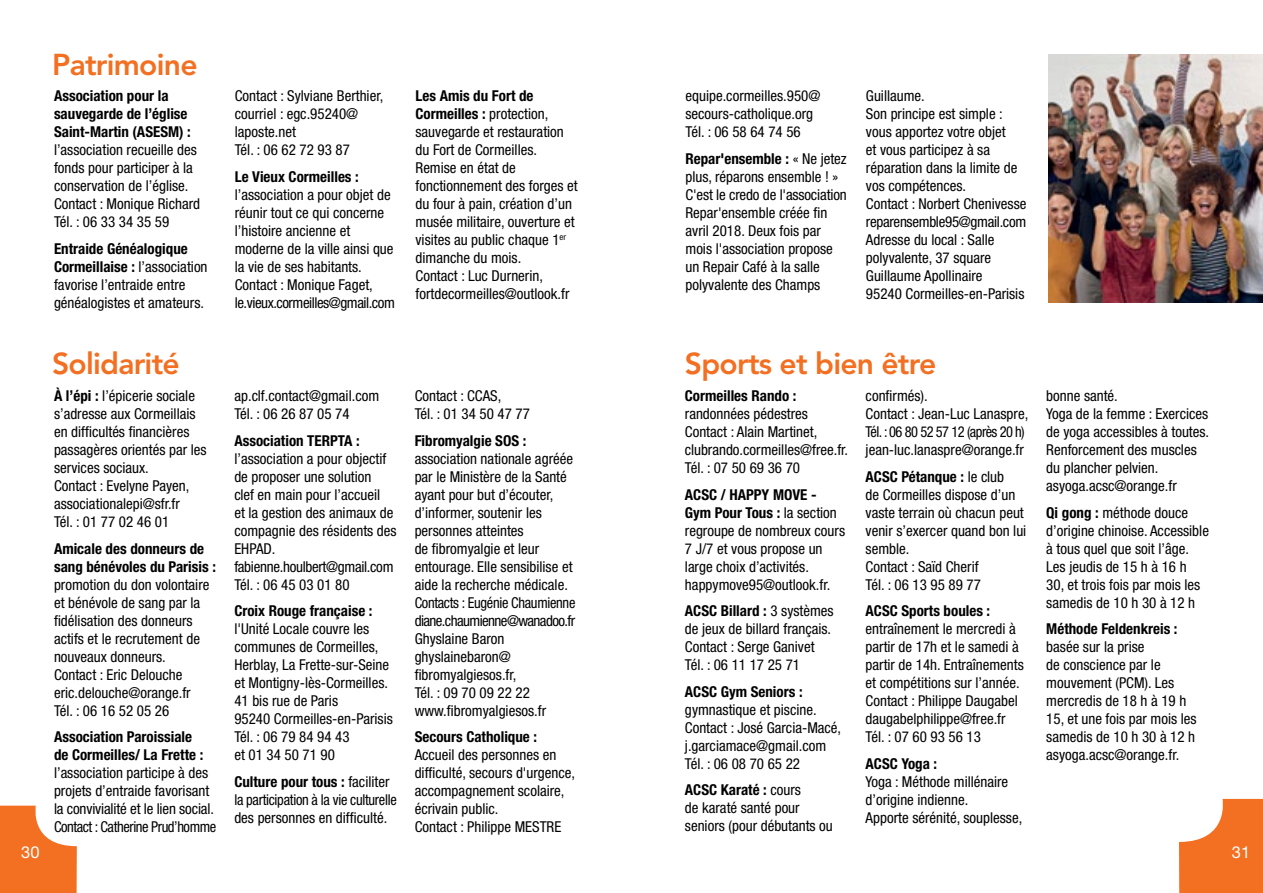
<style>
.page{position:relative;width:1263px;height:893px;background:#fff}
.page>*{position:absolute;margin:0;border:0;box-sizing:border-box;transform-origin:0 0}
.t1{font:800 30px "Avenir LT Std";letter-spacing:-.025em;color:#f36f21}
.t2{font:16.5px "Helvetica Neue LT Std";color:#fff}
.t3{font:condensed 15px/18px "Helvetica Neue LT Std";color:#000}
.t4{font:700 condensed 15px/18px "Helvetica Neue LT Std";color:#000}
.t5{font:condensed 15px/18px "Helvetica Neue LT Std";letter-spacing:-.02em;color:#000}
.s1{font-weight:700}
</style>
<div class="page">
<svg style="left:0;top:806px;width:77px;height:87px"></svg>
<svg style="left:1179px;top:799px;width:84px;height:94px"></svg>
<img style="left:1049px;top:54px;width:214px;height:248px">
<h1 class="t1" style="left:52px;top:46px;width:147px">Patrimoine</h1>
<p class="t4" style="left:54px;top:87px;width:138px">Association pour la sauvegarde de l’église<br>Saint-Martin (ASESM) :</p>
<p class="t3" style="left:54px;top:141px;width:148px">l’association recueille des fonds pour participer à la conservation de l’église.<br>Contact : Monique Richard<br>Tél. : 06 33 34 35 59</p>
<p class="t3" style="left:54px;top:239px;width:155px"><span class="s1">Entraide Généalogique<br>Cormeillaise :</span> l’association favorise l’entraide entre généalogistes et amateurs.</p>
<p class="t3" style="left:235px;top:87px;width:150px">Contact : Sylviane Berthier, courriel : egc.95240@ laposte.net<br>Tél. : 06 62 72 93 87</p>
<p class="t4" style="left:235px;top:167px;width:126px">Le Vieux Cormeilles :</p>
<p class="t3" style="left:235px;top:185px;width:162px">l’association a pour objet de réunir tout ce qui concerne l’histoire ancienne et moderne de la ville ainsi que la vie de ses habitants.<br>Contact : Monique Faget, le.vieux.cormeilles@gmail.com</p>
<p class="t3" style="left:415px;top:87px;width:164px"><span class="s1">Les Amis du Fort de<br>Cormeilles :</span> protection, sauvegarde et restauration du Fort de Cormeilles.<br>Remise en état de fonctionnement des forges et du four à pain, création d’un musée militaire, ouverture et visites au public chaque 1<sup>er </sup>dimanche du mois.<br>Contact : Luc Durnerin, fortdecormeilles@outlook.fr</p>
<p class="t3" style="left:685px;top:87px;width:136px">equipe.cormeilles.950@ secours-catholique.org<br>Tél. : 06 58 64 74 56</p>
<p class="t3" style="left:685px;top:149px;width:163px"><span class="s1">Repar'ensemble :</span> « Ne jetez plus, réparons ensemble ! »<br>C'est le credo de l'association<br>Repar'ensemble créée fin avril 2018. Deux fois par mois l'association propose un Repair Café à la salle polyvalente des Champs</p>
<p class="t3" style="left:866px;top:87px;width:162px">Guillaume.<br>Son principe est simple : vous apportez votre objet<br>et vous participez à sa réparation dans la limite de vos compétences.<br>Contact : Norbert Chenivesse reparensemble95@gmail.com<br>Adresse du local : Salle polyvalente, 37 square<br>Guillaume Apollinaire<br>95240 Cormeilles-en-Parisis</p>
<p class="t2" style="left:21px;top:842px;width:20px">30</p>
<h1 class="t1" style="left:52px;top:345px;width:129px">Solidarité</h1>
<h1 class="t1" style="left:685px;top:345px;width:253px">Sports et bien être</h1>
<p class="t3" style="left:54px;top:387px;width:154px"><span class="s1">À l’épi :</span> l’épicerie sociale s’adresse aux Cormeillais en difficultés financières passagères orientés par les services sociaux.<br>Contact : Evelyne Payen, associationalepi@sfr.fr<br>Tél. : 01 77 02 46 01</p>
<p class="t4" style="left:54px;top:539px;width:163px">Amicale des donneurs de sang bénévoles du Parisis :</p>
<p class="t3" style="left:54px;top:575px;width:157px">promotion du don volontaire et bénévole de sang par la fidélisation des donneurs actifs et le recrutement de nouveaux donneurs.<br>Contact : Eric Delouche eric.delouche@orange.fr<br>Tél. : 06 16 52 05 26</p>
<p class="t4" style="left:54px;top:728px;width:151px">Association Paroissiale de Cormeilles/ La Frette :</p>
<p class="t3" style="left:54px;top:764px;width:164px">l’association participe à des projets d’entraide favorisant la convivialité et le lien social.<br>Contact : Catherine Prud’homme</p>
<p class="t3" style="left:234px;top:387px;width:146px">ap.clf.contact@gmail.com<br>Tél. : 06 26 87 05 74</p>
<p class="t4" style="left:234px;top:431px;width:127px">Association TERPTA :</p>
<p class="t3" style="left:234px;top:449px;width:164px">l’association a pour objectif de proposer une solution<br>clef en main pour l’accueil<br>et la gestion des animaux de compagnie des résidents des<br>EHPAD. fabienne.houlbert@gmail.com<br>Tél. : 06 45 03 01 80</p>
<p class="t4" style="left:234px;top:602px;width:140px">Croix Rouge française :</p>
<p class="t3" style="left:234px;top:620px;width:160px">l'Unité Locale couvre les communes de Cormeilles,<br>Herblay, La Frette-sur-Seine et Montigny-lès-Cormeilles.<br>41 bis rue de Paris<br>95240 Cormeilles-en-Parisis<br>Tél. : 06 79 84 94 43<br>et 01 34 50 71 90</p>
<p class="t5" style="left:234px;top:772px;width:164px"><span class="s1">Culture pour tous :</span> faciliter la participation à la vie culturelle des personnes en difficulté.</p>
<p class="t3" style="left:415px;top:387px;width:117px">Contact : CCAS,<br>Tél. : 01 34 50 47 77</p>
<p class="t4" style="left:415px;top:431px;width:113px">Fibromyalgie SOS :</p>
<p class="t3" style="left:415px;top:449px;width:162px">association nationale agréée par le Ministère de la Santé ayant pour but d’écouter, d’informer, soutenir les personnes atteintes<br>de fibromyalgie et leur entourage. Elle sensibilise et aide la recherche médicale.<br>Contacts : Eugénie Chaumienne diane.chaumienne@wanadoo.fr<br>Ghyslaine Baron ghyslainebaron@ fibromyalgiesos.fr,<br>Tél. : 09 70 09 22 22 www.fibromyalgiesos.fr</p>
<p class="t4" style="left:415px;top:728px;width:124px">Secours Catholique :</p>
<p class="t3" style="left:415px;top:746px;width:162px">Accueil des personnes en difficulté, secours d'urgence, accompagnement scolaire, écrivain public.<br>Contact : Philippe MESTRE</p>
<p class="t4" style="left:685px;top:387px;width:113px">Cormeilles Rando :</p>
<p class="t3" style="left:685px;top:405px;width:165px">randonnées pédestres<br>Contact : Alain Martinet, clubrando.cormeilles@free.fr.<br>Tél. : 07 50 69 36 70</p>
<p class="t3" style="left:685px;top:485px;width:162px"><span class="s1">ACSC / HAPPY MOVE -<br>Gym Pour Tous :</span> la section regroupe de nombreux cours<br>7 J/7 et vous propose un large choix d’activités. happymove95@outlook.fr.</p>
<p class="t3" style="left:685px;top:602px;width:150px"><span class="s1">ACSC Billard :</span> 3 systèmes de jeux de billard français.<br>Contact : Serge Ganivet<br>Tél. : 06 11 17 25 71</p>
<p class="t4" style="left:685px;top:682px;width:119px">ACSC Gym Seniors :</p>
<p class="t3" style="left:685px;top:700px;width:158px">gymnastique et piscine.<br>Contact : José Garcia-Macé, j.garciamace@gmail.com<br>Tél. : 06 08 70 65 22</p>
<p class="t3" style="left:685px;top:781px;width:149px"><span class="s1">ACSC Karaté :</span> cours<br>de karaté santé pour seniors (pour débutants ou</p>
<p class="t3" style="left:866px;top:387px;width:164px">confirmés).<br>Contact : Jean-Luc Lanaspre,<br>Tél. : 06 80 52 57 12 (après 20 h) jean-luc.lanaspre@orange.fr</p>
<p class="t3" style="left:866px;top:467px;width:162px"><span class="s1">ACSC Pétanque :</span> le club<br>de Cormeilles dispose d’un vaste terrain où chacun peut venir s’exercer quand bon lui semble.<br>Contact : Saïd Cherif<br>Tél. : 06 13 95 89 77</p>
<p class="t4" style="left:866px;top:602px;width:126px">ACSC Sports boules :</p>
<p class="t3" style="left:866px;top:620px;width:160px">entraînement le mercredi à partir de 17h et le samedi à partir de 14h. Entraînements et compétitions sur l’année.<br>Contact : Philippe Daugabel daugabelphilippe@free.fr<br>Tél. : 07 60 93 56 13</p>
<p class="t4" style="left:866px;top:754px;width:73px">ACSC Yoga :</p>
<p class="t3" style="left:866px;top:772px;width:158px">Yoga : Méthode millénaire d’origine indienne.<br>Apporte sérénité, souplesse,</p>
<p class="t3" style="left:1046px;top:387px;width:164px">bonne santé.<br>Yoga de la femme : Exercices de yoga accessibles à toutes.<br>Renforcement des muscles du plancher pelvien. asyoga.acsc@orange.fr</p>
<p class="t3" style="left:1046px;top:503px;width:164px"><span class="s1">Qi gong :</span> méthode douce d’origine chinoise. Accessible à tous quel que soit l’âge.<br>Les jeudis de 15 h à 16 h<br>30, et trois fois par mois les samedis de 10 h 30 à 12 h</p>
<p class="t4" style="left:1046px;top:620px;width:133px">Méthode Feldenkreis :</p>
<p class="t3" style="left:1046px;top:638px;width:152px">basée sur la prise<br>de conscience par le mouvement (PCM). Les mercredis de 18 h à 19 h<br>15, et une fois par mois les samedis de 10 h 30 à 12 h asyoga.acsc@orange.fr.</p>
<p class="t2" style="left:1232px;top:842px;width:20px">31</p>
</div>
